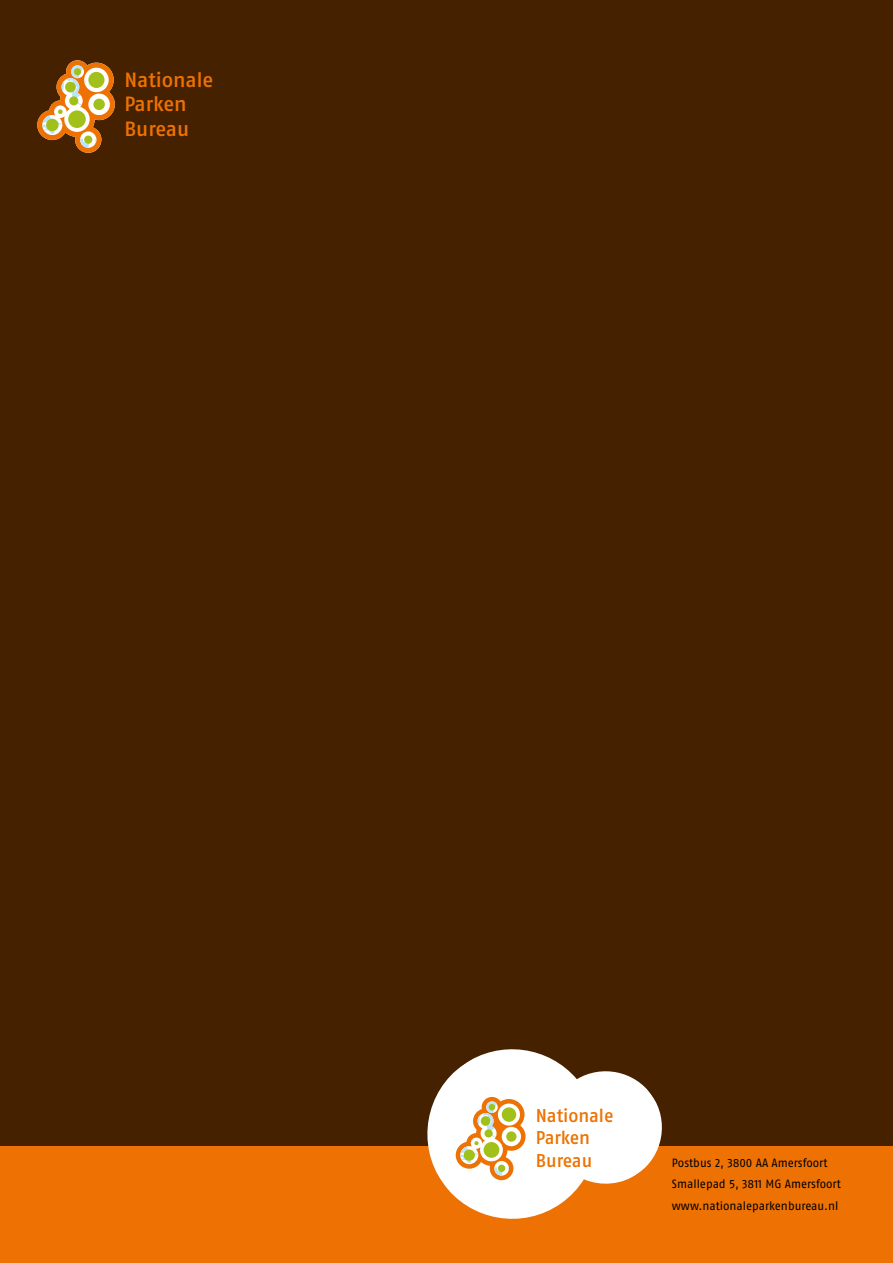
<style>
.page{position:relative;width:893px;height:1263px;background:#462100}
.page>*{position:absolute;margin:0;border:0;box-sizing:border-box;transform-origin:0 0}
.t1{font:20.55px/24.8px "Fago No Med";letter-spacing:-.005em;color:#ee7203}
.t2{font:18.45px/22.2px "Fago No Med";letter-spacing:-.005em;color:#ee7203}
.t3{font:12px/21.3px "Fago No Regular LF";color:#000}
</style>
<div class="page">
<div style="left:0;top:1146px;width:893px;height:117px;background:#ee7203"></div>
<svg style="left:427px;top:1049px;width:235px;height:170px;fill:#fff"></svg>
<svg style="left:456px;top:1097px;width:70px;height:83px;background:#edcfa0"></svg>
<div style="left:502px;top:1107px;width:14px;height:15px;background:#a2c01a;border-radius:50%"></div>
<svg style="left:37px;top:60px;width:78px;height:93px"></svg>
<div style="left:46px;top:119px;width:13px;height:12px;background:#a2c01a;border-radius:50%"></div>
<div style="left:84px;top:136px;width:8px;height:8px;background:#a2c01a;border-radius:50%"></div>
<div style="left:68px;top:110px;width:18px;height:18px;background:#a2c01a;border-radius:50%"></div>
<div style="left:93px;top:99px;width:12px;height:11px;background:#a2c01a;border-radius:50%"></div>
<div style="left:69px;top:96px;width:9px;height:9px;background:#a2c01a;border-radius:50%"></div>
<div style="left:65px;top:82px;width:11px;height:10px;background:#a2c01a;border-radius:50%"></div>
<div style="left:74px;top:68px;width:7px;height:7px;background:#a2c01a;border-radius:50%"></div>
<div style="left:88px;top:72px;width:16px;height:16px;background:#a2c01a;border-radius:50%"></div>
<h1 class="t1" style="left:124px;top:67px;width:91px">Nationale<br>Parken<br>Bureau</h1>
<h2 class="t2" style="left:536px;top:1104px;width:79px">Nationale<br>Parken<br>Bureau</h2>
<p class="t3" style="left:672px;top:1152px;width:171px">Postbus 2, 3800 AA Amersfoort<br>Smallepad 5, 3811 MG Amersfoort www.nationaleparkenbureau.nl</p>
</div>
